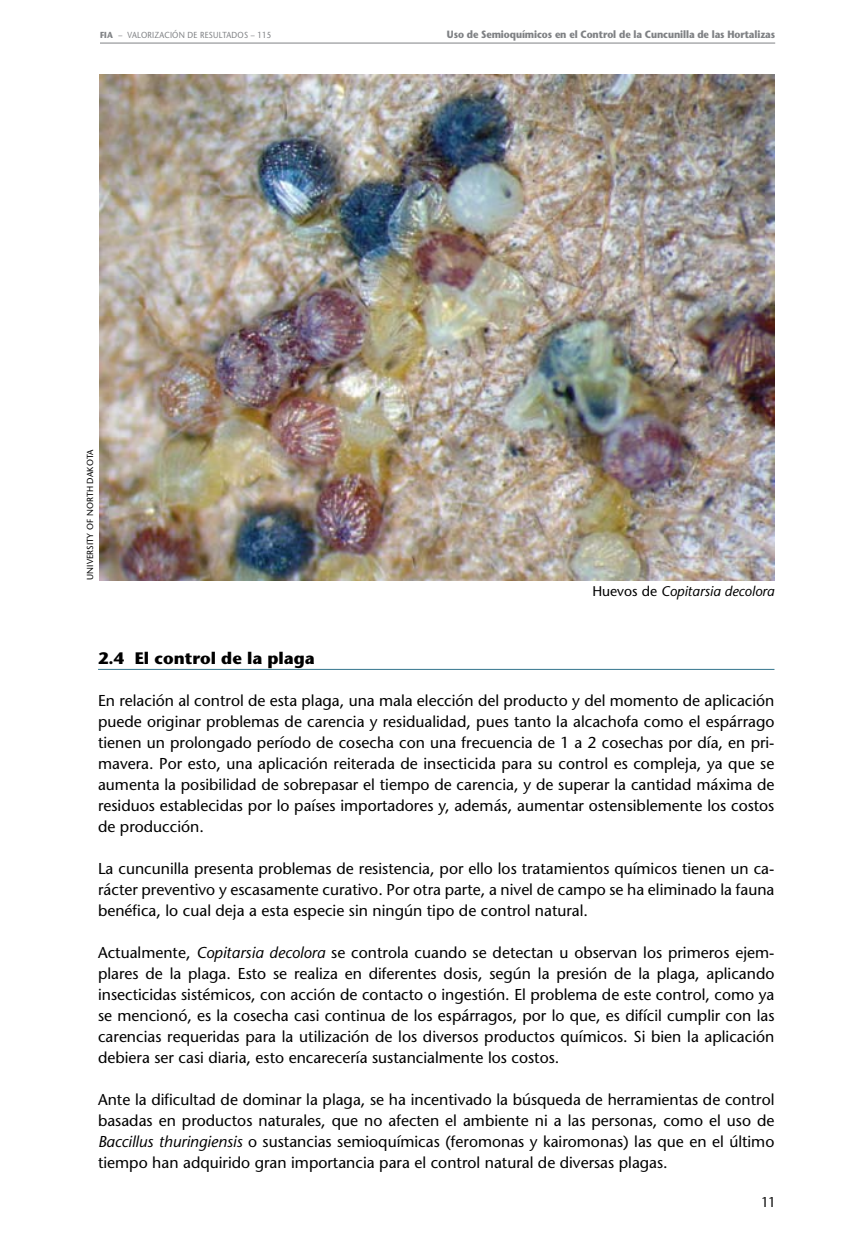
<style>
.page{position:relative;width:844px;height:1241px;background:#fff}
.page>*{position:absolute;margin:0;border:0;box-sizing:border-box;transform-origin:0 0}
.t1{font:700 16.62px "Stone Sans";color:#000}
.t2{font:15.75px/21px "Stone Sans";color:#000;text-align:justify}
.t3{font:italic 14px "Stone Sans";color:#000}
.t4{font:14px "Stone Sans";color:#000;scale:.9 1}
.t5{font:700 10.5px "Stone Sans";letter-spacing:-.01em;color:#808285;scale:.9 1}
.t6{font:8.75px "Stone Sans";letter-spacing:.025em;color:#808285;scale:.9 1}
.t7{font:8.75px "Stone Sans";letter-spacing:.01em;color:#000}
.s1{font-weight:700}
.s2{font-style:normal}
.s3{font-style:italic}
</style>
<div class="page">
<hr style="left:100px;top:43px;width:675px;height:1px;background:#808285">
<hr style="left:98px;top:669px;width:676px;height:1px;background:#34768e">
<img style="left:99px;top:74px;width:675px;height:506px">
<p class="t6" style="left:100px;top:29px;width:42px"><span class="s1">FIA</span> – Valori</p>
<p class="t6" style="left:154px;top:29px;width:63px">zación de Resultados</p>
<p class="t6" style="left:251px;top:29px;width:24px">– 115</p>
<p class="t5" style="left:447px;top:28px;width:366px">Uso de Semioquímicos en el Control de la Cuncunilla de las Hortalizas</p>
<p class="t7" style="left:85px;top:579px;width:132px;rotate:-90deg">UNIVERSITY OF NORTH DAKOTA</p>
<p class="t3" style="left:592px;top:583px;width:184px"><span class="s2">Huevos de</span> Copitarsia decolora</p>
<p class="t1" style="left:98px;top:648px;width:218px">2.4 El control de la plaga</p>
<p class="t2" style="left:98px;top:690px;width:677px">En relación al control de esta plaga, una mala elección del producto y del momento de aplicación puede originar problemas de carencia y residualidad, pues tanto la alcachofa como el espárrago tienen un prolongado período de cosecha con una frecuencia de 1 a 2 cosechas por día, en pri&shy;mavera. Por esto, una aplicación reiterada de insecticida para su control es compleja, ya que se aumenta la posibilidad de sobrepasar el tiempo de carencia, y de superar la cantidad máxima de residuos establecidas por lo países importadores y, además, aumentar ostensiblemente los costos de producción.</p>
<p class="t2" style="left:98px;top:858px;width:677px">La cuncunilla presenta problemas de resistencia, por ello los tratamientos químicos tienen un ca&shy;rácter preventivo y escasamente curativo. Por otra parte, a nivel de campo se ha eliminado la fauna benéfica, lo cual deja a esta especie sin ningún tipo de control natural.</p>
<p class="t2" style="left:98px;top:942px;width:677px">Actualmente, <span class="s3">Copitarsia decolora</span> se controla cuando se detectan u observan los primeros ejem&shy;plares de la plaga. Esto se realiza en diferentes dosis, según la presión de la plaga, aplicando insecticidas sistémicos, con acción de contacto o ingestión. El problema de este control, como ya se mencionó, es la cosecha casi continua de los espárragos, por lo que, es difícil cumplir con las carencias requeridas para la utilización de los diversos productos químicos. Si bien la aplicación debiera ser casi diaria, esto encarecería sustancialmente los costos.</p>
<p class="t2" style="left:98px;top:1089px;width:677px">Ante la dificultad de dominar la plaga, se ha incentivado la búsqueda de herramientas de control basadas en productos naturales, que no afecten el ambiente ni a las personas, como el uso de <span class="s3">Baccillus thuringiensis</span> o sustancias semioquímicas (feromonas y kairomonas) las que en el último tiempo han adquirido gran importancia para el control natural de diversas plagas.</p>
<p class="t4" style="left:761px;top:1193px;width:17px">11</p>
</div>
